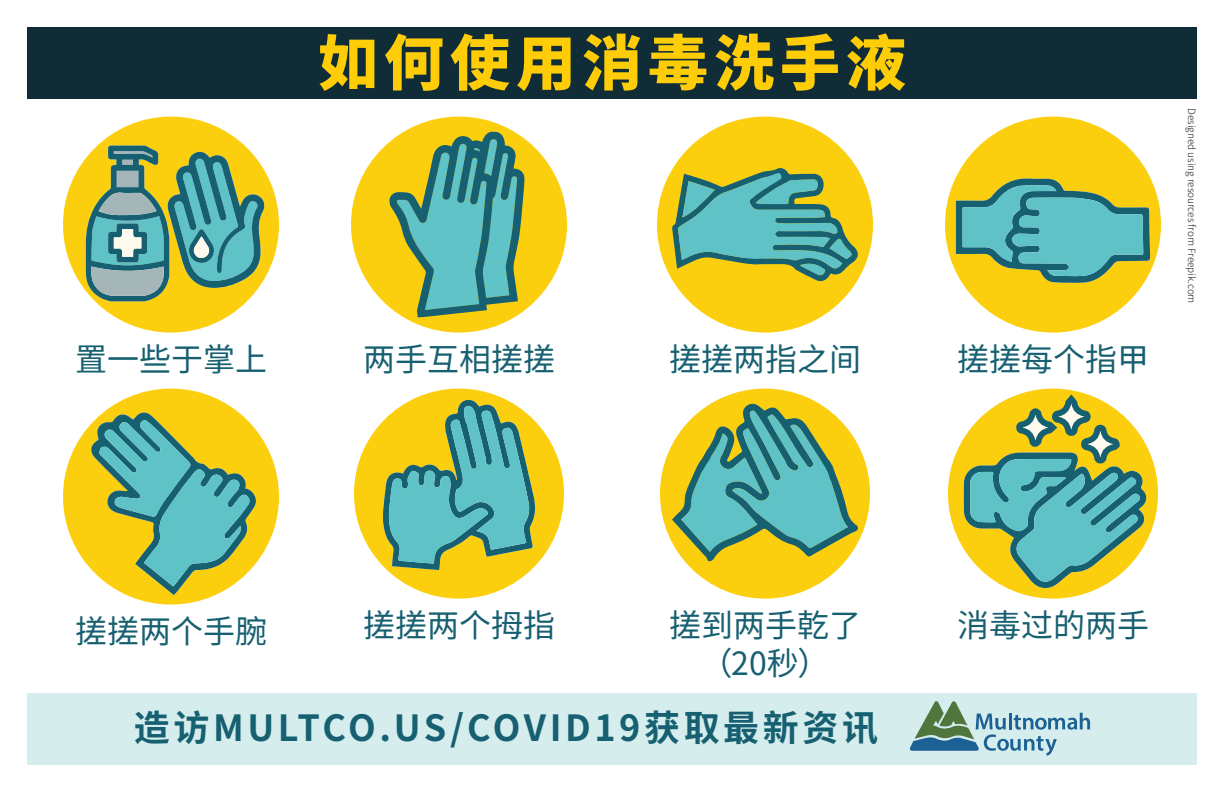
<style>
.page{position:relative;width:1224px;height:792px;background:#fff}
.page>*{position:absolute;margin:0;border:0;box-sizing:border-box;transform-origin:0 0}
.t1{font:900 60px "Noto Sans SC";letter-spacing:.1em;color:#fecd08}
.t2{font:700 36px "Noto Sans SC";letter-spacing:.1em;color:#166071}
.t3{font:32px/38.4px "Noto Sans SC";color:#166071;text-align:center}
.t4{font:300 10px "Noto Sans SC";color:#231f20}
</style>
<div class="page">
<svg style="left:63px;top:117px;width:216px;height:216px"></svg>
<svg style="left:86px;top:146px;width:179px;height:155px;background:#87a977"></svg>
<div style="left:351px;top:117px;width:216px;height:216px;background:#fccf0e;border-radius:50%"></div>
<svg style="left:389px;top:131px;width:136px;height:187px"></svg>
<div style="left:657px;top:117px;width:216px;height:216px;background:#fccf0e;border-radius:50%"></div>
<svg style="left:672px;top:167px;width:188px;height:115px"></svg>
<div style="left:945px;top:117px;width:216px;height:216px;background:#fccf0e;border-radius:50%"></div>
<svg style="left:956px;top:178px;width:194px;height:105px"></svg>
<div style="left:63px;top:389px;width:216px;height:216px;background:#fccf0e;border-radius:50%"></div>
<svg style="left:89px;top:411px;width:168px;height:184px"></svg>
<div style="left:354px;top:389px;width:210px;height:210px;background:#fccf0e;border-radius:50%"></div>
<svg style="left:382px;top:397px;width:154px;height:173px"></svg>
<div style="left:660px;top:389px;width:210px;height:210px;background:#fccf0e;border-radius:50%"></div>
<svg style="left:672px;top:403px;width:186px;height:159px"></svg>
<div style="left:948px;top:389px;width:210px;height:210px;background:#fccf0e;border-radius:50%"></div>
<svg style="left:964px;top:391px;width:184px;height:208px"></svg>
<div style="left:27px;top:27px;width:1170px;height:72px;background:#102d37"></div>
<div style="left:27px;top:693px;width:1170px;height:72px;background:#d6edee"></div>
<svg style="left:910px;top:701px;width:180px;height:55px"></svg>
<p class="t1" style="left:318px;top:29px;width:589px">如何使用消毒洗手液</p>
<p class="t3" style="left:75px;top:341px;width:193px">置一些于掌上</p>
<p class="t3" style="left:363px;top:341px;width:193px">两手互相搓搓</p>
<p class="t3" style="left:669px;top:341px;width:193px">搓搓两指之间</p>
<p class="t3" style="left:957px;top:341px;width:193px">搓搓每个指甲</p>
<p class="t4" style="left:1197px;top:108px;width:197px;rotate:90deg">Designed using resources from Freepik.com</p>
<p class="t3" style="left:75px;top:613px;width:193px">搓搓两个手腕</p>
<p class="t3" style="left:363px;top:607px;width:193px">搓搓两个拇指</p>
<p class="t3" style="left:669px;top:607px;width:193px">搓到两手乾了（20秒）</p>
<p class="t3" style="left:957px;top:607px;width:193px">消毒过的两手</p>
<p class="t2" style="left:134px;top:707px;width:746px">造访MULTCO.US/COVID19获取最新资讯</p>
</div>
